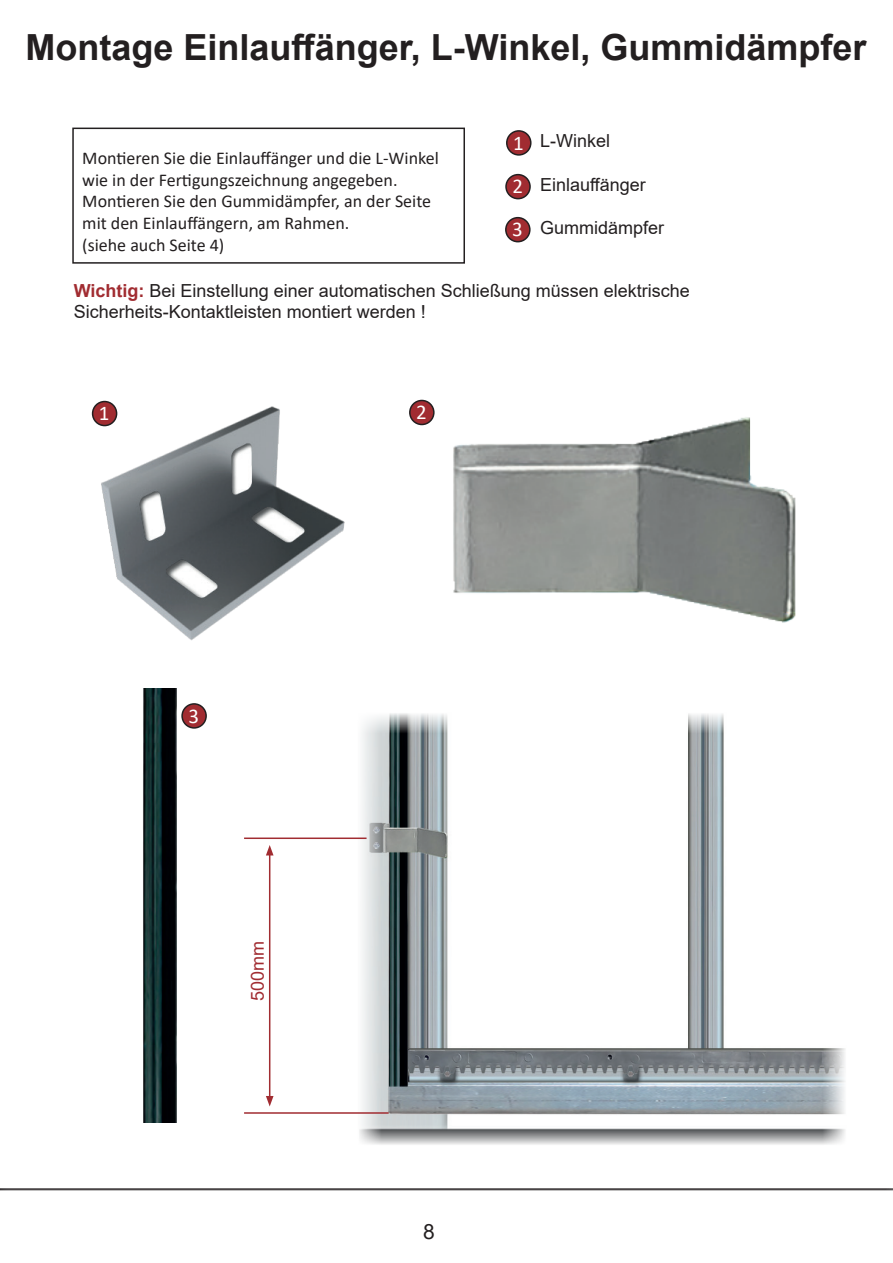
<style>
.page{position:relative;width:893px;height:1263px;background:#fff}
.page>*{position:absolute;margin:0;border:0;box-sizing:border-box;transform-origin:0 0}
.t1{font:700 36px "Arial";color:#231f20}
.t2{font:21px/43.3px "Calibri";color:#fff;text-align:justify}
.t3{font:21px "Arial";color:#231f20}
.t4{font:18px/21.6px "Calibri";color:#231f20}
.t5{font:18px/21.6px "Arial";color:#231f20}
.t6{font:18px "Arial";color:#a12c31}
.s1{font-weight:700;color:#a12c31}
</style>
<div class="page">
<img style="left:358px;top:713px;width:487px;height:432px">
<img style="left:413px;top:399px;width:383px;height:224px">
<div style="left:72px;top:128px;width:393px;height:136px;border:2px solid #231f20"></div>
<img style="left:143px;top:689px;width:33px;height:433px">
<div style="left:507px;top:131px;width:24px;height:24px;background:#a12c31;border-radius:50%"></div>
<div style="left:506px;top:130px;width:25px;height:26px;border:2px solid #231f20;border-radius:50%"></div>
<div style="left:506px;top:175px;width:24px;height:24px;background:#a12c31;border-radius:50%"></div>
<div style="left:505px;top:174px;width:26px;height:25px;border:2px solid #231f20;border-radius:50%"></div>
<div style="left:506px;top:218px;width:24px;height:24px;background:#a12c31;border-radius:50%"></div>
<div style="left:505px;top:217px;width:26px;height:25px;border:2px solid #231f20;border-radius:50%"></div>
<div style="left:410px;top:400px;width:24px;height:24px;background:#a12c31;border-radius:50%"></div>
<div style="left:409px;top:400px;width:26px;height:25px;border:2px solid #231f20;border-radius:50%"></div>
<div style="left:182px;top:704px;width:24px;height:24px;background:#a12c31;border-radius:50%"></div>
<div style="left:181px;top:703px;width:26px;height:26px;border:2px solid #231f20;border-radius:50%"></div>
<img style="left:91px;top:400px;width:322px;height:241px">
<hr style="left:244px;top:837px;width:123px;height:2px;background:#a12c31">
<hr style="left:244px;top:1112px;width:145px;height:2px;background:#a12c31">
<hr style="left:269px;top:853px;width:1px;height:245px;background:#a12c31">
<svg style="left:266px;top:1096px;width:8px;height:10px"></svg>
<svg style="left:266px;top:845px;width:8px;height:10px"></svg>
<h1 class="t1" style="left:26px;top:22px;width:842px">Montage Einlauffänger, L-Winkel, Gummidämpfer</h1>
<p class="t4" style="left:82px;top:148px;width:358px">Montieren Sie die Einlauffänger und die L-Winkel wie in der Fertigungszeichnung angegeben.<br>Montieren Sie den Gummidämpfer, an der Seite mit den Einlauffängern, am Rahmen.<br>(siehe auch Seite 4)</p>
<p class="t2" style="left:512px;top:122px;width:13px">1<br>2<br>3</p>
<p class="t5" style="left:540px;top:130px;width:72px">L-Winkel</p>
<p class="t5" style="left:540px;top:174px;width:107px">Einlauffänger</p>
<p class="t5" style="left:540px;top:217px;width:126px">Gummidämpfer</p>
<p class="t5" style="left:74px;top:279px;width:618px"><span class="s1">Wichtig:</span> Bei Einstellung einer automatischen Schließung müssen elektrische<br>Sicherheits-Kontaktleisten montiert werden !</p>
<p class="t2" style="left:99px;top:393px;width:12px">1</p>
<p class="t2" style="left:416px;top:391px;width:12px">2</p>
<p class="t2" style="left:188px;top:695px;width:12px">3</p>
<p class="t6" style="left:245px;top:1001px;width:62px;rotate:-90deg">500mm</p>
<p class="t3" style="left:423px;top:1217px;width:13px">8</p>
</div>
